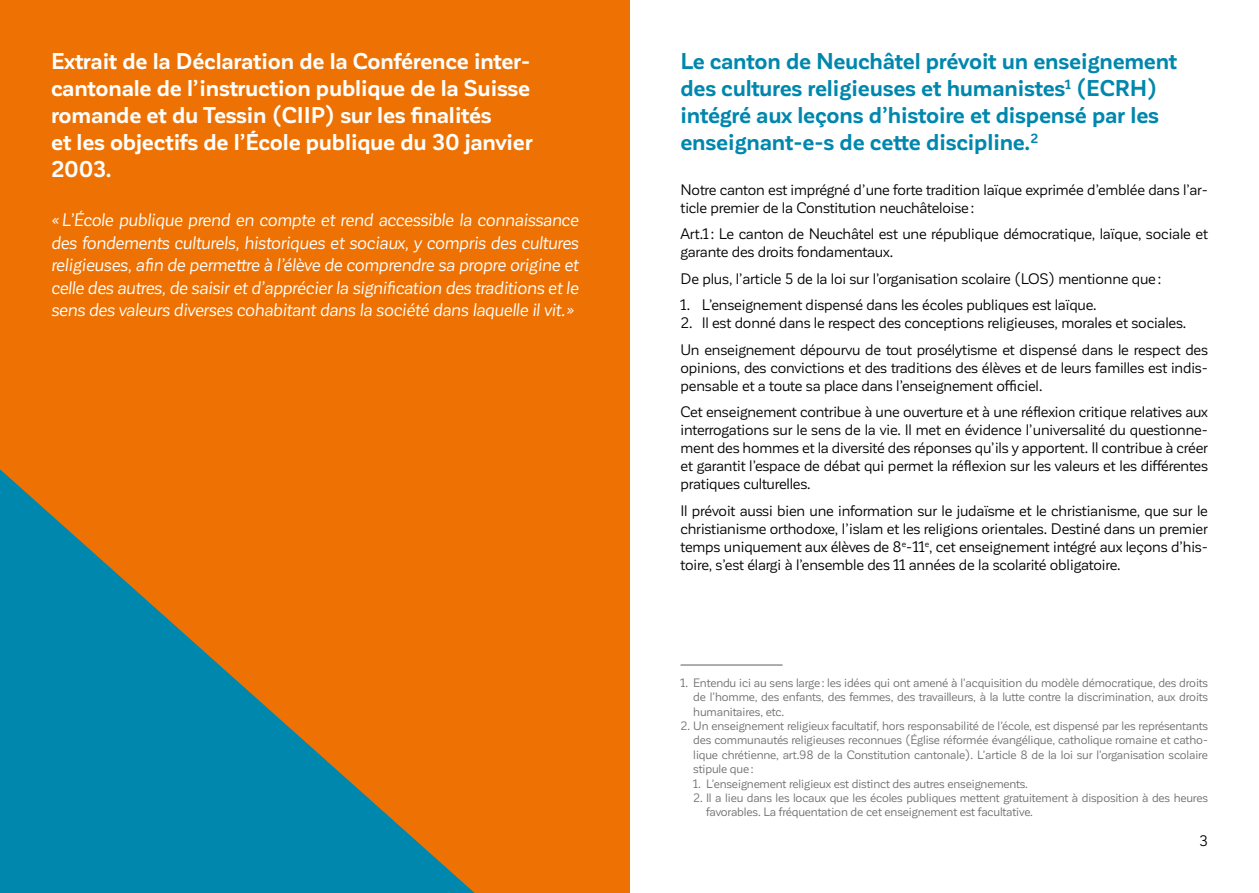
<style>
.page{position:relative;width:1259px;height:893px;background:#fff}
.page>*{position:absolute;margin:0;border:0;box-sizing:border-box;transform-origin:0 0}
.t1{font:700 22.5px/27px "Corporative Sans";letter-spacing:-.01em;color:#fff}
.t2{font:700 22.5px/27px "Corporative Sans";letter-spacing:-.01em;color:#0087ad}
.t3{font:italic 18px/22.5px "Corporative Sans";letter-spacing:-.01em;color:#fff;text-align:justify}
.t4{font:15px/18px "Corporative Sans";letter-spacing:-.01em;color:#000}
.t5{font:12px/14.4px "Corporative Sans";letter-spacing:-.01em;color:#706f6f;text-align:justify}
</style>
<div class="page">
<hr style="left:680px;top:664px;width:102px;height:2px;background:#706f6f">
<div style="left:0;top:0;width:629px;height:893px;background:#ee7203"></div>
<svg style="left:0;top:469px;width:475px;height:424px;fill:#0087ad"></svg>
<h1 class="t1" style="left:51px;top:48px;width:483px">Extrait de la Déclaration de la Conférence inter&shy;cantonale de l’instruction publique de la Suisse romande et du Tessin (CIIP) sur les finalités<br>et les objectifs de l’École publique du 30 janvier 2003.</h1>
<p class="t3" style="left:51px;top:209px;width:529px">«L’École publique prend en compte et rend accessible la connaissance des fondements culturels, historiques et sociaux, y compris des cultures religieuses, afin de permettre à l’élève de comprendre sa propre origine et celle des autres, de saisir et d’apprécier la signification des traditions et le sens des valeurs diverses cohabitant dans la société dans laquelle il vit. »</p>
<h1 class="t2" style="left:680px;top:48px;width:498px">Le canton de Neuchâtel prévoit un enseignement des cultures religieuses et humanistes<sup>1</sup> (ECRH) intégré aux leçons d’histoire et dispensé par les enseignant-e-s de cette discipline.<sup>2</sup></h1>
<p class="t4" style="left:680px;top:181px;width:529px">Notre canton est imprégné d’une forte tradition laïque exprimée d’emblée dans l’ar&shy;ticle premier de la Constitution neuchâteloise:</p>
<p class="t4" style="left:680px;top:225px;width:529px">Art.1 : Le canton de Neuchâtel est une république démocratique, laïque, sociale et garante des droits fondamentaux.</p>
<p class="t4" style="left:680px;top:270px;width:482px">De plus, l’article 5 de la loi sur l’organisation scolaire (LOS) mentionne que:</p>
<p class="t4" style="left:680px;top:296px;width:417px">1. L’enseignement dispensé dans les écoles publiques est laïque.</p>
<p class="t4" style="left:680px;top:310px;width:529px;line-height:26.5px">2. Il est donné dans le respect des conceptions religieuses, morales et sociales.<br>Un enseignement dépourvu de tout prosélytisme et dispensé dans le respect des</p>
<p class="t4" style="left:680px;top:359px;width:529px">opinions, des convictions et des traditions des élèves et de leurs familles est indis&shy;pensable et a toute sa place dans l’enseignement officiel.</p>
<p class="t4" style="left:680px;top:403px;width:529px;text-align:justify">Cet enseignement contribue à une ouverture et à une réflexion critique relatives aux interrogations sur le sens de la vie. Il met en évidence l’universalité du questionne&shy;ment des hommes et la diversité des réponses qu’ils y apportent. Il contribue à créer et garantit l’espace de débat qui permet la réflexion sur les valeurs et les différentes pratiques culturelles.</p>
<p class="t4" style="left:680px;top:502px;width:529px;text-align:justify">Il prévoit aussi bien une information sur le judaïsme et le christianisme, que sur le christianisme orthodoxe, l’islam et les religions orientales. Destiné dans un premier temps uniquement aux élèves de 8<sup>e</sup>-11<sup>e</sup>, cet enseignement intégré aux leçons d’his&shy;toire, s’est élargi à l’ensemble des 11 années de la scolarité obligatoire.</p>
<p class="t5" style="left:693px;top:675px;width:516px;text-indent:-13px">1. Entendu ici au sens large: les idées qui ont amené à l’acquisition du modèle démocratique, des droits de l’homme, des enfants, des femmes, des travailleurs, à la lutte contre la discrimination, aux droits humanitaires, etc.</p>
<p class="t5" style="left:693px;top:719px;width:516px;text-indent:-13px">2. Un enseignement religieux facultatif, hors responsabilité de l’école, est dispensé par les représentants des communautés religieuses reconnues (Église réformée évangélique, catholique romaine et catho&shy;lique chrétienne, art.98 de la Constitution cantonale). L’article 8 de la loi sur l’organisation scolaire stipule que:</p>
<p class="t5" style="left:693px;top:776px;width:336px">1. L’enseignement religieux est distinct des autres enseignements.</p>
<p class="t5" style="left:706px;top:791px;width:503px;text-indent:-13px">2. Il a lieu dans les locaux que les écoles publiques mettent gratuitement à disposition à des heures favorables. La fréquentation de cet enseignement est facultative.</p>
<p class="t4" style="left:1199px;top:831px;width:10px">3</p>
</div>
